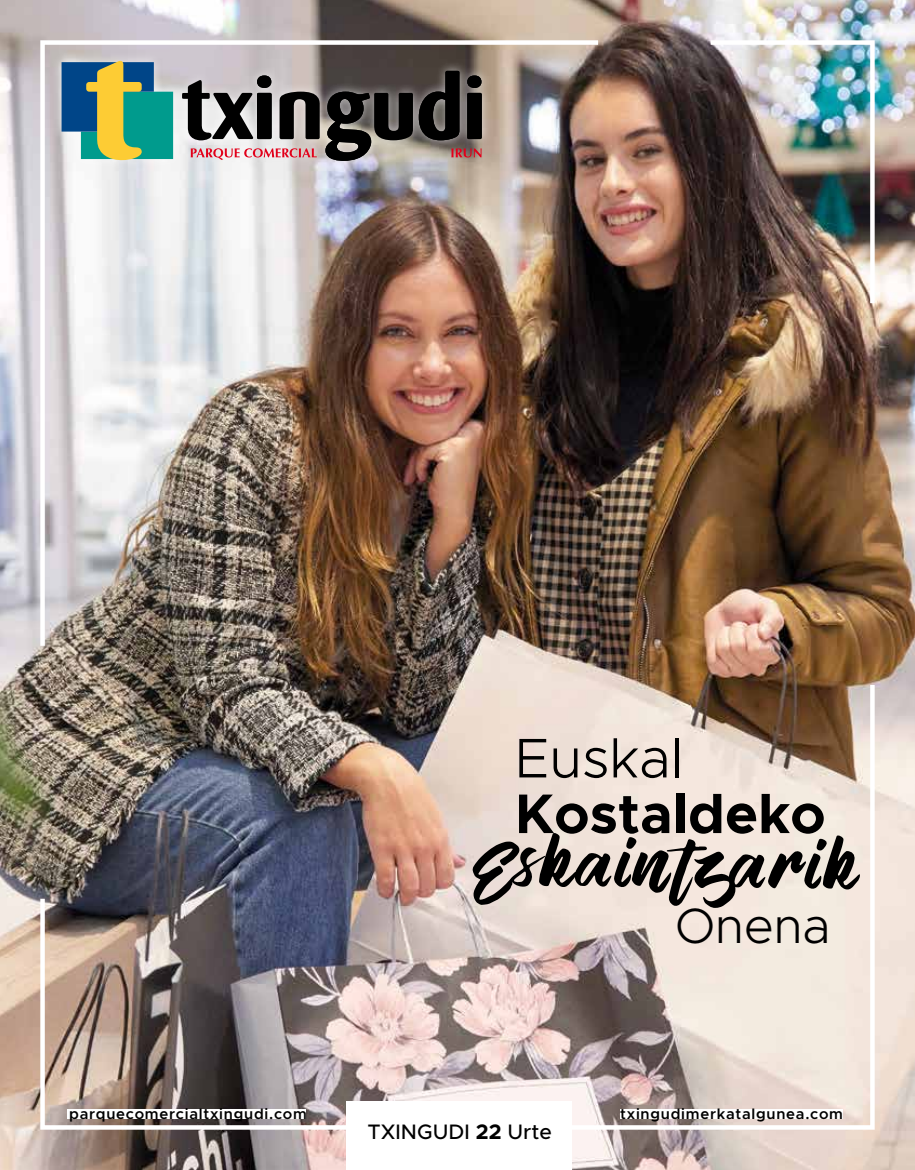
<style>
.page{position:relative;width:915px;height:1170px;background:#fff}
.page>*{position:absolute;margin:0;border:0;box-sizing:border-box;transform-origin:0 0}
.t1{font:700 55.95px "Metropolis";color:#000}
.t2{font:300 55.95px "Metropolis";color:#000}
.t3{font:54.3px "Vendetta";letter-spacing:.12em;color:#000}
.t4{font:300 49.65px "Metropolis";color:#000}
.t5{font:500 21px "Metropolis";color:#000}
.t6{font:600 15px "Metropolis";letter-spacing:.05em;color:#000}
.s1{font-weight:700}
</style>
<div class="page">
<img style="left:0;top:0;width:914px;height:1169px">
<img style="left:38px;top:38px;width:564px;height:612px">
<img style="left:706px;top:38px;width:170px;height:269px">
<div style="left:51px;top:51px;width:441px;height:120px;background:#fff;opacity:.75"></div>
<svg style="left:182px;top:75px;width:89px;height:65px;background:#838182"></svg>
<div style="left:257px;top:93px;width:14px;height:46px;background:#000;border-radius:2px"></div>
<div style="left:257px;top:75px;width:14px;height:13px;background:#000;border-radius:50%"></div>
<svg style="left:279px;top:92px;width:40px;height:47px;background:#3d3a39"></svg>
<svg style="left:191px;top:148px;width:125px;height:12px"></svg>
<svg style="left:61px;top:61px;width:112px;height:99px;background:#5e977e"></svg>
<svg style="left:325px;top:71px;width:156px;height:90px;background:#4d4744"></svg>
<img style="left:38px;top:894px;width:312px;height:237px">
<svg style="left:566px;top:680px;width:310px;height:451px;background:#d8cac1"></svg>
<div style="left:346px;top:1101px;width:225px;height:68px;background:#fff"></div>
<h1 class="t2" style="left:514px;top:723px;width:169px">Euskal</h1>
<h1 class="t1" style="left:514px;top:778px;width:312px">Kostaldeko</h1>
<h2 class="t3" style="left:477px;top:837px;width:377px">Eskaintzarik</h2>
<h3 class="t4" style="left:675px;top:894px;width:157px">Onena</h3>
<p class="t6" style="left:69px;top:1104px;width:239px">parquecomercialtxingudi.com</p>
<p class="t6" style="left:620px;top:1104px;width:224px">txingudimerkatalgunea.com</p>
<h3 class="t5" style="left:367px;top:1117px;width:186px">TXINGUDI <span class="s1">22</span> Urte</h3>
</div>
